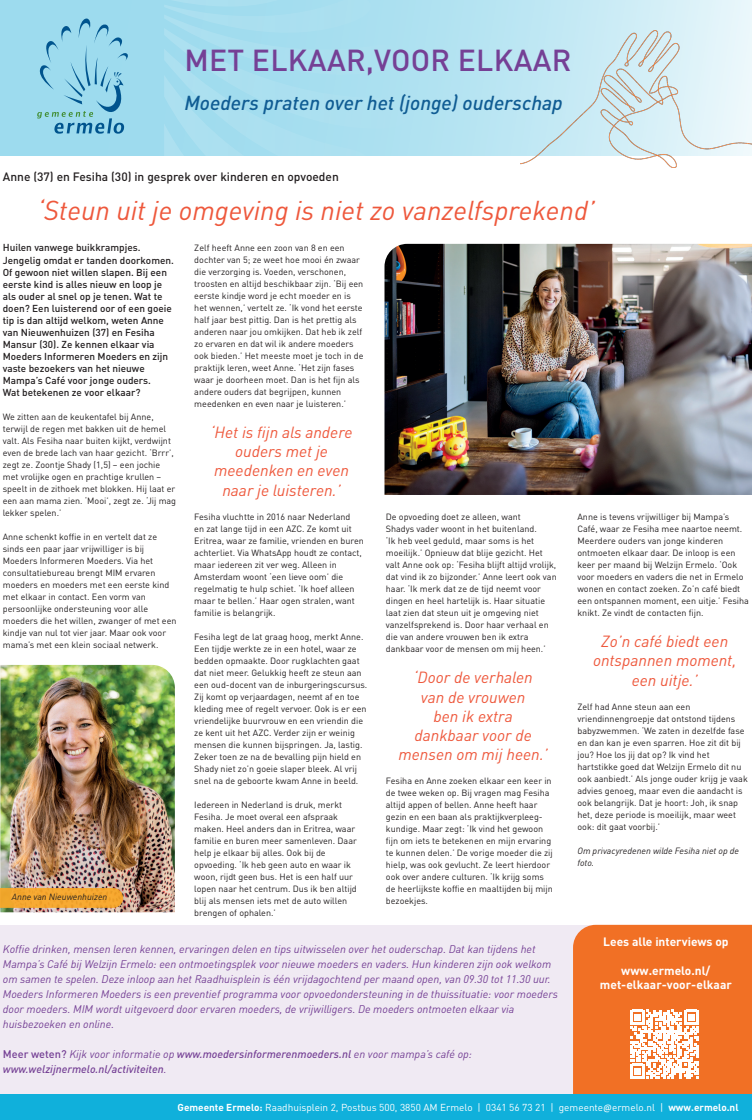
<style>
.page{position:relative;width:752px;height:1120px;background:#fff}
.page>*{position:absolute;margin:0;border:0;box-sizing:border-box;transform-origin:0 0}
.t1{font:500 30px "DIN Pro";letter-spacing:.01em;color:#754095}
.t2{font:italic 27px "DIN Pro";color:#ee583c}
.t3{font:italic 500 20px "DIN Pro";color:#105c93}
.t4{font:italic 16px/19.2px "DIN Pro";color:#ee583c;text-align:center}
.t5{font:700 12px/14.4px "DIN Pro";color:#fff;text-align:center}
.t6{font:500 12px "DIN Pro";color:#231f20}
.t7{font:italic 11px/15px "DIN Pro";color:#754095}
.t8{font:italic 500 11px/15px "DIN Pro";color:#754095}
.t9{font:500 10px/12px "DIN Pro";color:#231f20}
.t10{font:10px "DIN Pro";color:#fff}
.t11{font:9px/12px "DIN Pro";color:#231f20}
.t12{font:italic 9px/12px "DIN Pro";color:#231f20}
.s1{font-style:normal}
.s2{font-weight:400}
.s3{font-weight:700}
.s4{font-family:"Calibri"}
</style>
<div class="page">
<div style="left:0;top:925px;width:595px;height:183px;background:#f0eaf3"></div>
<div style="left:0;top:1095px;width:751px;height:25px;background:#10b0db"></div>
<svg style="left:0;top:0;width:751px;height:156px;background:#b1e2f1"></svg>
<svg style="left:37px;top:19px;width:91px;height:115px;background:#8bcbe1"></svg>
<svg style="left:164px;top:0;width:242px;height:156px;background:#a8deef"></svg>
<img style="left:520px;top:31px;width:231px;height:136px">
<img style="left:384px;top:244px;width:367px;height:251px">
<svg style="left:572px;top:925px;width:179px;height:170px;background:#f18140"></svg>
<img style="left:0;top:665px;width:175px;height:247px">
<svg style="left:0;top:888px;width:123px;height:20px;background:#f2a530"></svg>
<h1 class="t1" style="left:184px;top:40px;width:388px">MET ELKAAR,VOOR ELKAAR</h1>
<h3 class="t3" style="left:184px;top:90px;width:380px">Moeders praten over het (jonge) ouderschap</h3>
<h3 class="t6" style="left:3px;top:169px;width:337px">Anne (37) en Fesiha (30) in gesprek over kinderen en opvoeden</h3>
<h2 class="t2" style="left:37px;top:194px;width:559px">‘Steun uit je omgeving is niet zo vanzelfsprekend’</h2>
<p class="t9" style="left:3px;top:241px;width:173px">Huilen vanwege buikkrampjes.<br>Jengelig omdat er tanden doorkomen.<br>Of gewoon niet willen slapen. Bij een eerste kind is alles nieuw en loop je als ouder al snel op je tenen. Wat te doen? Een luisterend oor of een goeie tip is dan altijd welkom, weten Anne van Nieuwenhuizen (37) en Fesiha Mansur (30). Ze kennen elkaar via Moeders Informeren Moeders en zijn vaste bezoekers van het nieuwe Mampa’s Café voor jonge ouders.<br>Wat betekenen ze voor elkaar?</p>
<p class="t11" style="left:3px;top:410px;width:175px">We zitten aan de keukentafel bij Anne, terwijl de regen met bakken uit de hemel valt. Als Fesiha naar buiten kijkt, verdwijnt even de brede lach van haar gezicht. ‘Brrr’, zegt ze. Zoontje Shady (1,5) – een jochie met vrolijke ogen en prachtige krullen – speelt in de zithoek met blokken. Hij laat er een aan mama zien. ‘Mooi’, zegt ze. ‘Jij mag lekker spelen.’</p>
<p class="t11" style="left:3px;top:530px;width:175px">Anne schenkt koffie in en vertelt dat ze sinds een paar jaar vrijwilliger is bij Moeders Informeren Moeders. Via het consultatiebureau brengt MIM ervaren moeders en moeders met een eerste kind met elkaar in contact. Een vorm van persoonlijke ondersteuning voor alle moeders die het willen, zwanger of met een kindje van nul tot vier jaar. Maar ook voor mama’s met een klein sociaal netwerk.</p>
<p class="t12" style="left:12px;top:891px;width:97px">Anne van Nieuwenhuizen</p>
<p class="t11" style="left:194px;top:241px;width:170px">Zelf heeft Anne een zoon van 8 en een dochter van 5; ze weet hoe mooi én zwaar die verzorging is. Voeden, verschonen, troosten en altijd beschikbaar zijn. ‘Bij een eerste kindje word je echt moeder en is het wennen,’ vertelt ze. ‘Ik vond het eerste half jaar best pittig. Dan is het prettig als anderen naar jou omkijken. Dat heb ik zelf zo ervaren en dat wil ik andere moeders ook bieden.’ Het meeste moet je toch in de praktijk leren, weet Anne. ‘Het zijn fases waar je doorheen moet. Dan is het fijn als andere ouders dat begrijpen, kunnen meedenken en even naar je luisteren.’</p>
<h3 class="t4" style="left:210px;top:422px;width:143px">‘Het is fijn als andere ouders met je meedenken en even naar je luisteren.’</h3>
<p class="t11" style="left:194px;top:510px;width:171px">Fesiha vluchtte in 2016 naar Nederland<br>en zat lange tijd in een AZC. Ze komt uit Eritrea, waar ze familie, vrienden en buren achterliet. Via WhatsApp houdt ze contact, maar iedereen zit ver weg. Alleen in Amsterdam woont ‘een lieve oom’ die regelmatig te hulp schiet. ‘Ik hoef alleen maar te bellen.’ Haar ogen stralen, want familie is belangrijk.</p>
<p class="t11" style="left:194px;top:630px;width:174px">Fesiha legt de lat graag hoog, merkt Anne.<br>Een tijdje werkte ze in een hotel, waar ze bedden opmaakte. Door rugklachten gaat dat niet meer. Gelukkig heeft ze steun aan een oud-docent van de inburgeringscursus.<br>Zij komt op verjaardagen, neemt af en toe kleding mee of regelt vervoer. Ook is er een vriendelijke buurvrouw en een vriendin die ze kent uit het AZC. Verder zijn er weinig mensen die kunnen bijspringen. Ja, lastig.<br>Zeker toen ze na de bevalling pijn hield en Shady niet zo’n goeie slaper bleek. Al vrij snel na de geboorte kwam Anne in beeld.</p>
<p class="t11" style="left:194px;top:798px;width:164px">Iedereen in Nederland is druk, merkt Fesiha. Je moet overal een afspraak maken. Heel anders dan in Eritrea, waar familie en buren meer samenleven. Daar help je elkaar bij alles. Ook bij de opvoeding. ‘Ik heb geen auto en waar ik woon, rijdt geen bus. Het is een half uur lopen naar het centrum. Dus ik ben altijd blij als mensen iets met de auto willen brengen of ophalen.’</p>
<p class="t11" style="left:385px;top:510px;width:172px">De opvoeding doet ze alleen, want<br>Shadys vader woont in het buitenland.<br>‘Ik heb veel geduld, maar soms is het moeilijk.’ Opnieuw dat blije gezicht. Het valt Anne ook op: ‘Fesiha blijft altijd vrolijk, dat vind ik zo bijzonder.’ Anne leert ook van haar. ‘Ik merk dat ze de tijd neemt voor dingen en heel hartelijk is. Haar situatie laat zien dat steun uit je omgeving niet vanzelfsprekend is. Door haar verhaal en die van andere vrouwen ben ik extra dankbaar voor de mensen om mij heen.’</p>
<h3 class="t4" style="left:398px;top:667px;width:151px">‘Door de verhalen<br>van de vrouwen<br>ben ik extra<br>dankbaar voor de mensen om mij heen.’</h3>
<p class="t11" style="left:385px;top:774px;width:168px">Fesiha en Anne zoeken elkaar een keer in de twee weken op. Bij vragen mag Fesiha altijd appen of bellen. Anne heeft haar gezin en een baan als praktijkverpleeg&shy;kundige. Maar zegt: ‘Ik vind het gewoon fijn om iets te betekenen en mijn ervaring te kunnen delen.’ De vorige moeder die zij hielp, was ook gevlucht. Ze leert hierdoor ook over andere culturen. ‘Ik krijg soms de heerlijkste koffie en maaltijden bij mijn bezoekjes.</p>
<p class="t7" style="left:3px;top:941px;width:556px">Koffie drinken, mensen leren kennen, ervaringen delen en tips uitwisselen over het ouderschap. Dat kan tijdens het Mampa’s Café bij Welzijn Ermelo: een ontmoetingsplek voor nieuwe moeders en vaders. Hun kinderen zijn ook welkom om samen te spelen. Deze inloop aan het Raadhuisplein is één vrijdagochtend per maand open, van 09.30 tot 11.30 uur.<br>Moeders Informeren Moeders is een preventief programma voor opvoedondersteuning in de thuissituatie: voor moeders door moeders. MIM wordt uitgevoerd door ervaren moeders, de vrijwilligers. De moeders ontmoeten elkaar via huisbezoeken en online.</p>
<p class="t8" style="left:3px;top:1046px;width:470px"><span class="s1">Meer weten?</span> <span class="s2">Kijk voor informatie op</span> www.moedersinformerenmoeders.nl <span class="s2">en voor mampa’s café op: </span>www.welzijnermelo.nl/activiteiten<span class="s2">.</span></p>
<p class="t11" style="left:577px;top:510px;width:173px">Anne is tevens vrijwilliger bij Mampa’s Café, waar ze Fesiha mee naartoe neemt.<br>Meerdere ouders van jonge kinderen ontmoeten elkaar daar. De inloop is een keer per maand bij Welzijn Ermelo. ‘Ook voor moeders en vaders die net in Ermelo wonen en contact zoeken. Zo’n café biedt een ontspannen moment, een uitje.’ Fesiha knikt. Ze vindt de contacten fijn.</p>
<h3 class="t4" style="left:592px;top:631px;width:145px">Zo’n café biedt een ontspannen moment, een uitje.’</h3>
<p class="t11" style="left:577px;top:700px;width:172px">Zelf had Anne steun aan een vriendinnengroepje dat ontstond tijdens babyzwemmen. ‘We zaten in dezelfde fase en dan kan je even sparren. Hoe zit dit bij jou? Hoe los jij dat op? Ik vind het hartstikke goed dat Welzijn Ermelo dit nu ook aanbiedt.’ Als jonge ouder krijg je vaak advies genoeg, maar even die aandacht is ook belangrijk. Dat je hoort: Joh, ik snap het, deze periode is moeilijk, maar weet ook: dit gaat voorbij.’</p>
<p class="t12" style="left:577px;top:844px;width:163px">Om privacyredenen wilde Fesiha niet op de foto.</p>
<h3 class="t5" style="left:603px;top:934px;width:127px">Lees alle interviews op</h3>
<h3 class="t5" style="left:599px;top:962px;width:133px">www.ermelo.nl/ met-elkaar-voor-elkaar</h3>
<p class="t10" style="left:177px;top:1100px;width:562px"><span class="s3">Gemeente Ermelo:</span> Raadhuisplein 2, Postbus 500, 3850 AM Ermelo | 0341 56 73 21 | gemeente<span class="s4">@</span>ermelo.nl | <span class="s3">www.ermelo.nl</span></p>
</div>
